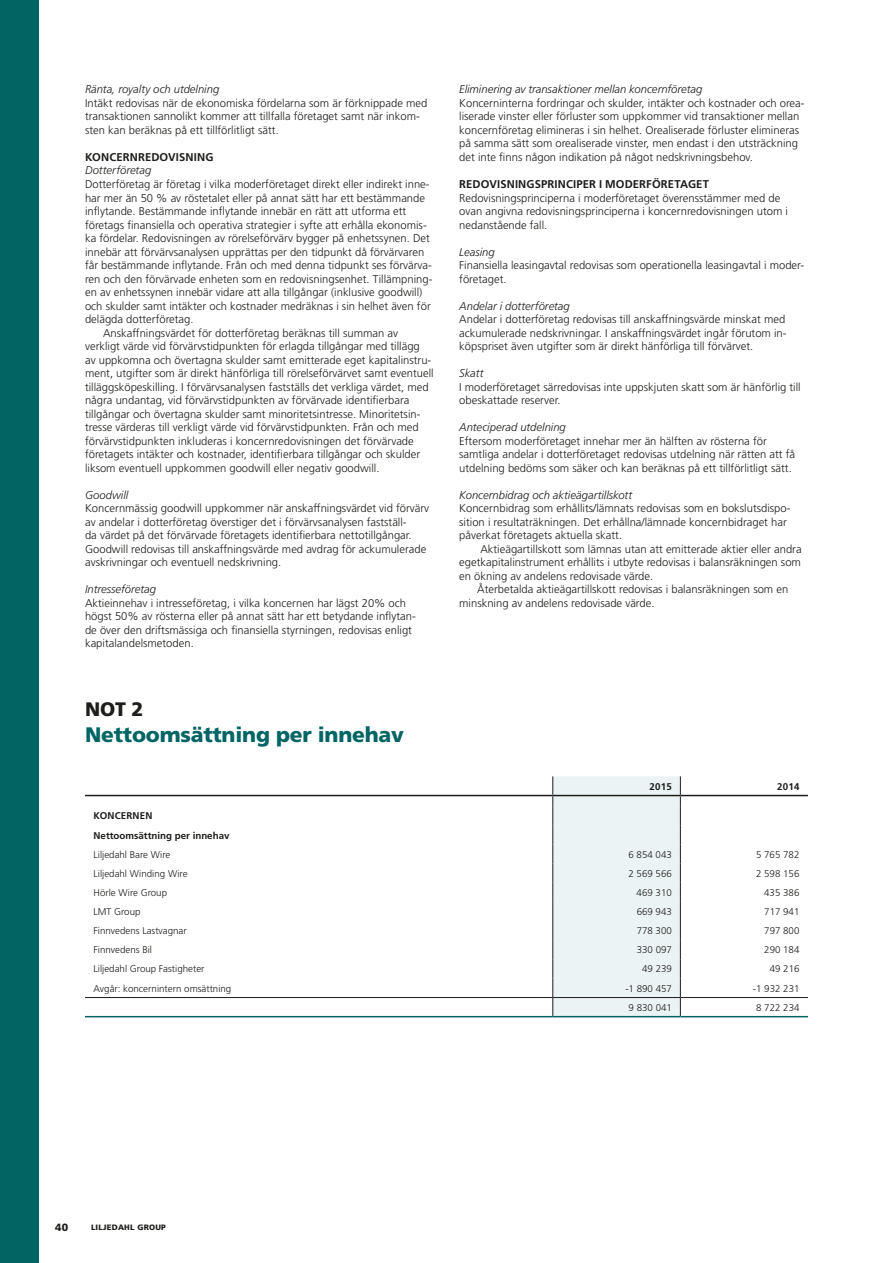
<style>
.page{position:relative;width:893px;height:1263px;background:#fff}
.page>*{position:absolute;margin:0;border:0;box-sizing:border-box;transform-origin:0 0}
.t1{font:900 21px "Frutiger";letter-spacing:-.01em;color:#006563}
.t2{font:900 19.5px "Frutiger";color:#1d1d1b}
.t3{font:300 11.25px/13.5px "Frutiger";color:#1d1d1b}
.t4{font:italic 300 11.25px "Frutiger";color:#1d1d1b}
.t5{font:700 11.25px "Frutiger";letter-spacing:.01em;color:#1d1d1b}
.t6{font:900 10.5px "Frutiger";color:#1d1d1b}
.t7{font:300 9.75px "Frutiger";color:#1d1d1b}
.t8{font:700 9.75px/19.2px "Frutiger";color:#1d1d1b}
.t9{font:900 7.8px "Frutiger";letter-spacing:.03em;color:#1d1d1b}
</style>
<div class="page">
<div style="left:0;top:0;width:38px;height:1263px;background:#006563"></div>
<hr style="left:85px;top:795px;width:454px;height:1px;background:#1d1d1b">
<hr style="left:680px;top:795px;width:128px;height:1px;background:#1d1d1b">
<hr style="left:85px;top:997px;width:454px;height:1px;background:#1d1d1b">
<hr style="left:680px;top:997px;width:128px;height:1px;background:#1d1d1b">
<hr style="left:85px;top:1016px;width:454px;height:1px;background:#006563">
<svg style="left:539px;top:776px;width:142px;height:241px;background:#eaf0f1"></svg>
<hr style="left:553px;top:1016px;width:127px;height:1px;background:#006563">
<hr style="left:680px;top:1016px;width:128px;height:1px;background:#006563">
<p class="t4" style="left:85px;top:83px;width:136px">Ränta, royalty och utdelning</p>
<p class="t3" style="left:85px;top:97px;width:344px">Intäkt redovisas när de ekonomiska fördelarna som är förknippade med transaktionen sannolikt kommer att tillfalla företaget samt när inkom&shy;sten kan beräknas på ett tillförlitligt sätt.</p>
<p class="t5" style="left:85px;top:150px;width:130px">KONCERNREDOVISNING</p>
<p class="t4" style="left:85px;top:164px;width:68px">Dotterföretag</p>
<p class="t3" style="left:85px;top:178px;width:346px">Dotterföretag är företag i vilka moderföretaget direkt eller indirekt inne-</p>
<p class="t3" style="left:85px;top:191px;width:342px">har mer än 50 % av röstetalet eller på annat sätt har ett bestämmande</p>
<p class="t3" style="left:85px;top:205px;width:323px">inflytande. Bestämmande inflytande innebär en rätt att utforma ett</p>
<p class="t3" style="left:85px;top:218px;width:343px">företags finansiella och operativa strategier i syfte att erhålla ekonomis-</p>
<p class="t3" style="left:85px;top:232px;width:346px">ka fördelar. Redovisningen av rörelseförvärv bygger på enhetssynen. Det</p>
<p class="t3" style="left:85px;top:245px;width:341px">innebär att förvärvsanalysen upprättas per den tidpunkt då förvärvaren</p>
<p class="t3" style="left:85px;top:259px;width:348px">får bestämmande inflytande. Från och med denna tidpunkt ses förvärva-</p>
<p class="t3" style="left:85px;top:272px;width:349px">ren och den förvärvade enheten som en redovisningsenhet. Tillämpning-</p>
<p class="t3" style="left:85px;top:286px;width:339px">en av enhetssynen innebär vidare att alla tillgångar (inklusive goodwill)</p>
<p class="t3" style="left:85px;top:299px;width:347px">och skulder samt intäkter och kostnader medräknas i sin helhet även för</p>
<p class="t3" style="left:85px;top:313px;width:110px">delägda dotterföretag.</p>
<p class="t3" style="left:103px;top:326px;width:297px">Anskaffningsvärdet för dotterföretag beräknas till summan av</p>
<p class="t3" style="left:85px;top:340px;width:336px">verkligt värde vid förvärvstidpunkten för erlagda tillgångar med tillägg</p>
<p class="t3" style="left:85px;top:353px;width:348px">av uppkomna och övertagna skulder samt emitterade eget kapitalinstru-</p>
<p class="t3" style="left:85px;top:367px;width:350px">ment, utgifter som är direkt hänförliga till rörelseförvärvet samt eventuell</p>
<p class="t3" style="left:85px;top:380px;width:345px">tilläggsköpeskilling. I förvärvsanalysen fastställs det verkliga värdet, med</p>
<p class="t3" style="left:85px;top:394px;width:326px">några undantag, vid förvärvstidpunkten av förvärvade identifierbara</p>
<p class="t3" style="left:85px;top:407px;width:337px">tillgångar och övertagna skulder samt minoritetsintresse. Minoritetsin-</p>
<p class="t3" style="left:85px;top:421px;width:335px">tresse värderas till verkligt värde vid förvärvstidpunkten. Från och med</p>
<p class="t3" style="left:85px;top:434px;width:330px">förvärvstidpunkten inkluderas i koncernredovisningen det förvärvade</p>
<p class="t3" style="left:85px;top:448px;width:337px">företagets intäkter och kostnader, identifierbara tillgångar och skulder</p>
<p class="t3" style="left:85px;top:461px;width:296px">liksom eventuell uppkommen goodwill eller negativ goodwill.</p>
<p class="t4" style="left:85px;top:488px;width:45px">Goodwill</p>
<p class="t3" style="left:85px;top:502px;width:346px">Koncernmässig goodwill uppkommer när anskaffningsvärdet vid förvärv av andelar i dotterföretag överstiger det i förvärvsanalysen fastställ-<br>da värdet på det förvärvade företagets identifierbara nettotillgångar.<br>Goodwill redovisas till anskaffningsvärde med avdrag för ackumulerade avskrivningar och eventuell nedskrivning.</p>
<p class="t4" style="left:85px;top:583px;width:73px">Intresseföretag</p>
<p class="t3" style="left:85px;top:596px;width:332px">Aktieinnehav i intresseföretag, i vilka koncernen har lägst 20% och högst 50% av rösterna eller på annat sätt har ett betydande inflytan&shy;de över den driftsmässiga och finansiella styrningen, redovisas enligt kapitalandelsmetoden.</p>
<h2 class="t2" style="left:85px;top:698px;width:60px">NOT 2</h2>
<h1 class="t1" style="left:85px;top:722px;width:321px">Nettoomsättning per innehav</h1>
<p class="t4" style="left:459px;top:83px;width:245px">Eliminering av transaktioner mellan koncernföretag</p>
<p class="t3" style="left:459px;top:97px;width:347px">Koncerninterna fordringar och skulder, intäkter och kostnader och orea&shy;liserade vinster eller förluster som uppkommer vid transaktioner mellan koncernföretag elimineras i sin helhet. Orealiserade förluster elimineras på samma sätt som orealiserade vinster, men endast i den utsträckning det inte finns någon indikation på något nedskrivningsbehov.</p>
<p class="t5" style="left:459px;top:177px;width:251px">REDOVISNINGSPRINCIPER I MODERFÖRETAGET</p>
<p class="t3" style="left:459px;top:191px;width:330px">Redovisningsprinciperna i moderföretaget överensstämmer med de ovan angivna redovisningsprinciperna i koncernredovisningen utom i nedanstående fall.</p>
<p class="t4" style="left:459px;top:245px;width:37px">Leasing</p>
<p class="t3" style="left:459px;top:259px;width:346px">Finansiella leasingavtal redovisas som operationella leasingavtal i moder&shy;företaget.</p>
<p class="t4" style="left:459px;top:299px;width:112px">Andelar i dotterföretag</p>
<p class="t3" style="left:459px;top:313px;width:329px;text-align:justify">Andelar i dotterföretag redovisas till anskaffningsvärde minskat med ackumulerade nedskrivningar. I anskaffningsvärdet ingår förutom in&shy;köpspriset även utgifter som är direkt hänförliga till förvärvet.</p>
<p class="t4" style="left:459px;top:367px;width:26px">Skatt</p>
<p class="t3" style="left:459px;top:380px;width:343px">I moderföretaget särredovisas inte uppskjuten skatt som är hänförlig till obeskattade reserver.</p>
<p class="t4" style="left:459px;top:421px;width:108px">Anteciperad utdelning</p>
<p class="t3" style="left:459px;top:434px;width:337px">Eftersom moderföretaget innehar mer än hälften av rösterna för samtliga andelar i dotterföretaget redovisas utdelning när rätten att få utdelning bedöms som säker och kan beräknas på ett tillförlitligt sätt.</p>
<p class="t4" style="left:459px;top:488px;width:174px">Koncernbidrag och aktieägartillskott</p>
<p class="t3" style="left:459px;top:502px;width:333px">Koncernbidrag som erhållits/lämnats redovisas som en bokslutsdispo&shy;sition i resultaträkningen. Det erhållna/lämnade koncernbidraget har påverkat företagets aktuella skatt.</p>
<p class="t3" style="left:459px;top:542px;width:344px;text-align:justify;text-indent:21px">Aktieägartillskott som lämnas utan att emitterade aktier eller andra egetkapitalinstrument erhållits i utbyte redovisas i balansräkningen som en ökning av andelens redovisade värde.</p>
<p class="t3" style="left:459px;top:583px;width:331px;text-indent:18px">Återbetalda aktieägartillskott redovisas i balansräkningen som en minskning av andelens redovisade värde.</p>
<p class="t8" style="left:650px;top:777px;width:24px">2015</p>
<p class="t8" style="left:777px;top:777px;width:24px">2014</p>
<p class="t8" style="left:94px;top:806px;width:137px">KONCERNEN<br>Nettoomsättning per innehav</p>
<p class="t7" style="left:94px;top:849px;width:78px">Liljedahl Bare Wire</p>
<p class="t7" style="left:628px;top:849px;width:45px">6 854 043</p>
<p class="t7" style="left:756px;top:849px;width:45px">5 765 782</p>
<p class="t7" style="left:94px;top:868px;width:95px">Liljedahl Winding Wire</p>
<p class="t7" style="left:628px;top:868px;width:45px">2 569 566</p>
<p class="t7" style="left:756px;top:868px;width:45px">2 598 156</p>
<p class="t7" style="left:94px;top:887px;width:75px">Hörle Wire Group</p>
<p class="t7" style="left:637px;top:887px;width:37px">469 310</p>
<p class="t7" style="left:764px;top:887px;width:37px">435 386</p>
<p class="t7" style="left:94px;top:906px;width:48px">LMT Group</p>
<p class="t7" style="left:637px;top:906px;width:37px">669 943</p>
<p class="t7" style="left:764px;top:906px;width:37px">717 941</p>
<p class="t7" style="left:94px;top:925px;width:95px">Finnvedens Lastvagnar</p>
<p class="t7" style="left:637px;top:925px;width:37px">778 300</p>
<p class="t7" style="left:764px;top:925px;width:37px">797 800</p>
<p class="t7" style="left:94px;top:944px;width:60px">Finnvedens Bil</p>
<p class="t7" style="left:637px;top:944px;width:37px">330 097</p>
<p class="t7" style="left:764px;top:944px;width:37px">290 184</p>
<p class="t7" style="left:94px;top:963px;width:112px">Liljedahl Group Fastigheter</p>
<p class="t7" style="left:642px;top:963px;width:31px">49 239</p>
<p class="t7" style="left:770px;top:963px;width:31px">49 216</p>
<p class="t7" style="left:94px;top:983px;width:139px">Avgår: koncernintern omsättning</p>
<p class="t7" style="left:625px;top:983px;width:48px">-1 890 457</p>
<p class="t7" style="left:753px;top:983px;width:48px">-1 932 231</p>
<p class="t7" style="left:629px;top:1002px;width:45px">9 830 041</p>
<p class="t7" style="left:756px;top:1002px;width:45px">8 722 234</p>
<p class="t6" style="left:55px;top:1221px;width:15px">40</p>
<p class="t9" style="left:91px;top:1222px;width:77px">LILJEDAHL GROUP</p>
</div>
